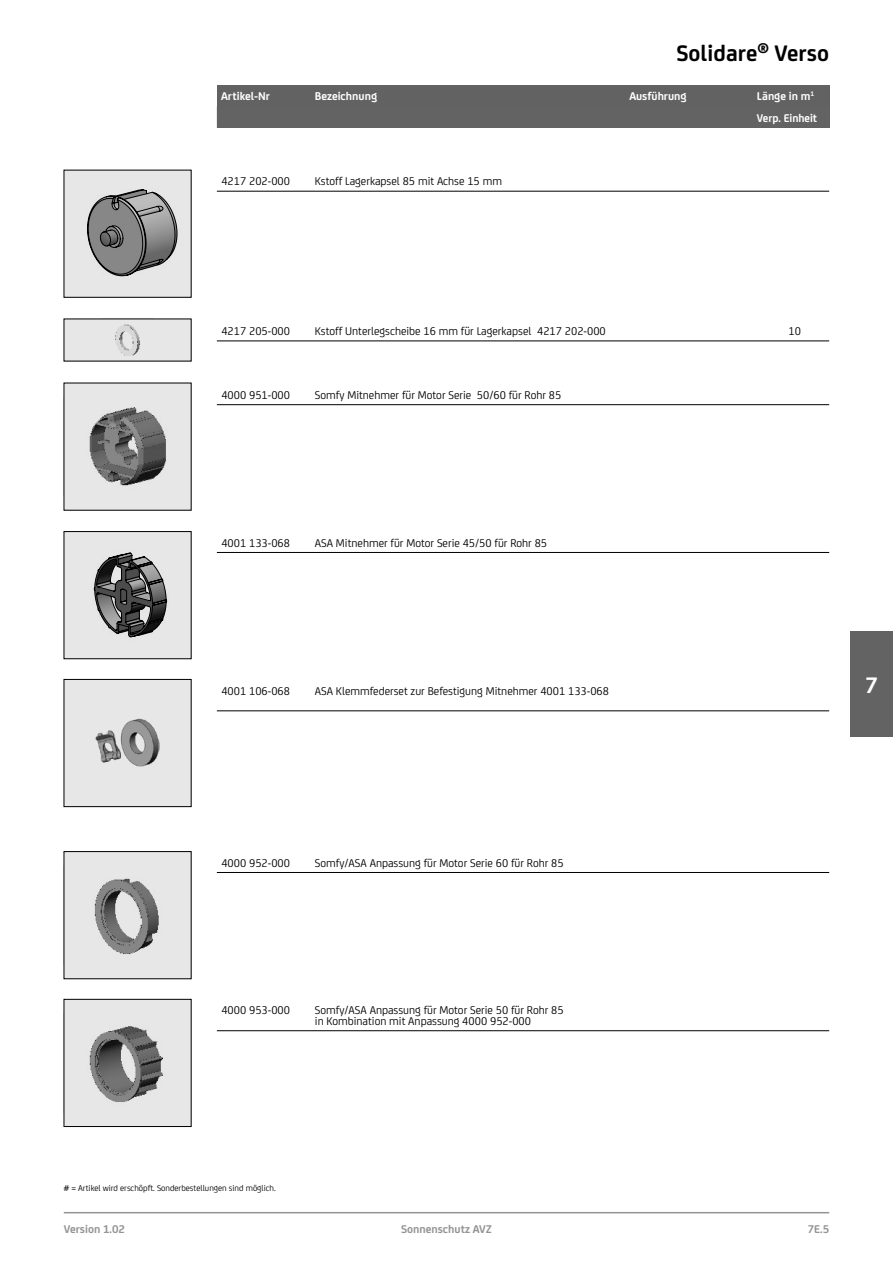
<style>
.page{position:relative;width:893px;height:1263px;background:#fff}
.page>*{position:absolute;margin:0;border:0;box-sizing:border-box;transform-origin:0 0}
.t1{font:700 24px "FS Joey";color:#000}
.t2{font:700 24px "FS Joey";color:#fff}
.t3{font:12px/10.5px "FS Joey";color:#000}
.t4{font:700 12px/21.3px "FS Joey";color:#fff}
.t5{font:700 12px "FS Joey";color:#949494}
.t6{font:9px "FS Joey";color:#000}
</style>
<div class="page">
<hr style="left:64px;top:1212px;width:765px;height:1px;background:#949494">
<div style="left:850px;top:631px;width:43px;height:106px;background:#636363"></div>
<div style="left:217px;top:85px;width:612px;height:43px;background:#626262"></div>
<hr style="left:217px;top:191px;width:612px;height:1px;background:#000">
<div style="left:64px;top:170px;width:127px;height:127px;background:#e7e7e7"></div>
<svg style="left:87px;top:189px;width:90px;height:87px"></svg>
<hr style="left:217px;top:341px;width:612px;height:1px;background:#000">
<div style="left:64px;top:319px;width:127px;height:42px;background:#e7e7e7"></div>
<img style="left:115px;top:324px;width:25px;height:32px">
<hr style="left:217px;top:404px;width:612px;height:1px;background:#000">
<div style="left:64px;top:383px;width:127px;height:127px;background:#e7e7e7"></div>
<img style="left:89px;top:407px;width:77px;height:79px">
<hr style="left:217px;top:552px;width:612px;height:1px;background:#000">
<div style="left:64px;top:531px;width:127px;height:128px;background:#e7e7e7"></div>
<svg style="left:94px;top:553px;width:73px;height:84px"></svg>
<div style="left:64px;top:531px;width:127px;height:128px;border:1px solid #000"></div>
<hr style="left:217px;top:710px;width:612px;height:1px;background:#000">
<div style="left:64px;top:679px;width:127px;height:128px;background:#e7e7e7"></div>
<img style="left:95px;top:718px;width:65px;height:49px">
<div style="left:64px;top:679px;width:127px;height:128px;border:1px solid #000"></div>
<hr style="left:217px;top:872px;width:612px;height:1px;background:#000">
<div style="left:64px;top:851px;width:127px;height:128px;background:#e7e7e7"></div>
<img style="left:94px;top:878px;width:65px;height:77px">
<hr style="left:217px;top:1030px;width:612px;height:1px;background:#000">
<div style="left:64px;top:999px;width:127px;height:127px;background:#e7e7e7"></div>
<img style="left:89px;top:1026px;width:74px;height:76px">
<div style="left:64px;top:999px;width:127px;height:128px;border:1px solid #000"></div>
<h1 class="t1" style="left:676px;top:35px;width:154px">Solidare<sup>®</sup> Verso</h1>
<p class="t4" style="left:221px;top:85px;width:50px">Artikel-Nr</p>
<p class="t4" style="left:315px;top:85px;width:64px">Bezeichnung</p>
<p class="t4" style="left:629px;top:85px;width:59px">Ausführung</p>
<p class="t4" style="left:757px;top:85px;width:62px">Länge in m<sup>1<br></sup>Verp. Einheit</p>
<p class="t3" style="left:221px;top:175px;width:70px">4217 202-000</p>
<p class="t3" style="left:315px;top:175px;width:189px">Kstoff Lagerkapsel 85 mit Achse 15 mm</p>
<p class="t3" style="left:221px;top:325px;width:70px">4217 205-000</p>
<p class="t3" style="left:315px;top:325px;width:292px">Kstoff Unterlegscheibe 16 mm für Lagerkapsel 4217 202-000</p>
<p class="t3" style="left:788px;top:325px;width:14px">10</p>
<p class="t3" style="left:221px;top:389px;width:70px">4000 951-000</p>
<p class="t3" style="left:315px;top:389px;width:248px">Somfy Mitnehmer für Motor Serie 50/60 für Rohr 85</p>
<p class="t3" style="left:221px;top:537px;width:70px">4001 133-068</p>
<p class="t3" style="left:315px;top:537px;width:234px">ASA Mitnehmer für Motor Serie 45/50 für Rohr 85</p>
<p class="t3" style="left:221px;top:684px;width:70px">4001 106-068</p>
<p class="t3" style="left:315px;top:684px;width:296px">ASA Klemmfederset zur Befestigung Mitnehmer 4001 133-068</p>
<h1 class="t2" style="left:865px;top:667px;width:14px">7</h1>
<p class="t3" style="left:221px;top:857px;width:70px">4000 952-000</p>
<p class="t3" style="left:315px;top:857px;width:250px">Somfy/ASA Anpassung für Motor Serie 60 für Rohr 85</p>
<p class="t3" style="left:221px;top:1004px;width:70px">4000 953-000</p>
<p class="t3" style="left:315px;top:1004px;width:250px">Somfy/ASA Anpassung für Motor Serie 50 für Rohr 85 in Kombination mit Anpassung 4000 952-000</p>
<p class="t6" style="left:64px;top:1181px;width:214px"># = Artikel wird erschöpft. Sonderbestellungen sind möglich.</p>
<p class="t5" style="left:64px;top:1220px;width:63px">Version 1.02</p>
<p class="t5" style="left:401px;top:1220px;width:92px">Sonnenschutz AVZ</p>
<p class="t5" style="left:808px;top:1220px;width:23px">7E.5</p>
</div>
